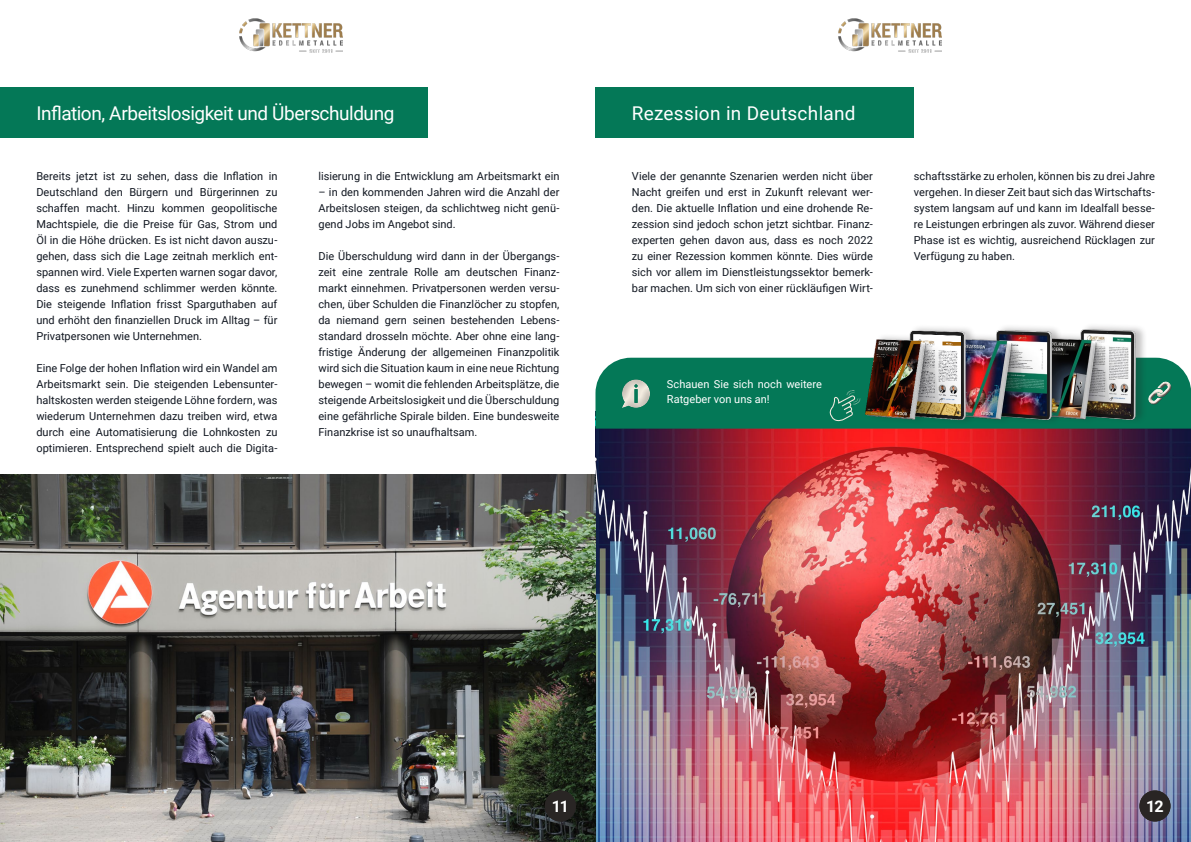
<style>
.page{position:relative;width:1191px;height:842px;background:#fff}
.page>*{position:absolute;margin:0;border:0;box-sizing:border-box;transform-origin:0 0}
.t1{font:19px "Roboto";letter-spacing:-.02em;color:#fff}
.t2{font:19px "Roboto";letter-spacing:.015em;color:#fff}
.t3{font:700 16px "Roboto";color:#fff}
.t4{font:11px/16px "Roboto";letter-spacing:.005em;color:#101620;text-align:justify}
.t5{font:11px/15px "Roboto";letter-spacing:.005em;color:#fff}
</style>
<div class="page">
<img style="left:595px;top:429px;width:596px;height:413px">
<img style="left:838px;top:19px;width:103px;height:34px">
<div style="left:1139px;top:790px;width:31px;height:31px;background:#292524;border-radius:50%"></div>
<div style="left:0;top:87px;width:428px;height:51px;background:#047857"></div>
<div style="left:595px;top:87px;width:319px;height:51px;background:#047857"></div>
<img style="left:240px;top:19px;width:102px;height:34px">
<img style="left:0;top:475px;width:595px;height:367px">
<div style="left:545px;top:790px;width:31px;height:31px;background:#292524;border-radius:50%"></div>
<div style="left:595px;top:358px;width:596px;height:71px;background:#047857"></div>
<div style="left:621px;top:379px;width:30px;height:30px;background:#231f20;opacity:.24"></div>
<svg style="left:829px;top:390px;width:31px;height:31px"></svg>
<div style="left:1147px;top:380px;width:25px;height:23px;background:#fff;opacity:.75"></div>
<div style="left:1147px;top:383px;width:25px;height:22px;background:#231f20;opacity:.75"></div>
<div style="left:1036px;top:323px;width:111px;height:102px;background:#231f20;opacity:.27"></div>
<img style="left:1062px;top:325px;width:73px;height:99px">
<div style="left:951px;top:323px;width:111px;height:102px;background:#231f20;opacity:.27"></div>
<img style="left:976px;top:325px;width:75px;height:100px">
<div style="left:865px;top:324px;width:111px;height:102px;background:#231f20;opacity:.27"></div>
<img style="left:865px;top:325px;width:100px;height:100px">
<p class="t1" style="left:36px;top:100px;width:359px">Inflation, Arbeitslosigkeit und Überschuldung</p>
<p class="t2" style="left:632px;top:100px;width:225px">Rezession in Deutschland</p>
<p class="t4" style="left:36px;top:168px;width:242px">Bereits jetzt ist zu sehen, dass die Inflation in Deutschland den Bürgern und Bürgerinnen zu schaffen macht. Hinzu kommen geopolitische Machtspiele, die die Preise für Gas, Strom und Öl in die Höhe drücken. Es ist nicht davon auszu&shy;gehen, dass sich die Lage zeitnah merklich ent&shy;spannen wird. Viele Experten warnen sogar davor, dass es zunehmend schlimmer werden könnte.<br>Die steigende Inflation frisst Sparguthaben auf und erhöht den finanziellen Druck im Alltag – für Privatpersonen wie Unternehmen.</p>
<p class="t4" style="left:36px;top:360px;width:242px">Eine Folge der hohen Inflation wird ein Wandel am Arbeitsmarkt sein. Die steigenden Lebensunter&shy;haltskosten werden steigende Löhne fordern, was wiederum Unternehmen dazu treiben wird, etwa durch eine Automatisierung die Lohnkosten zu optimieren. Entsprechend spielt auch die Digita-</p>
<p class="t4" style="left:318px;top:168px;width:242px">lisierung in die Entwicklung am Arbeitsmarkt ein</p>
<p class="t4" style="left:318px;top:184px;width:242px">– in den kommenden Jahren wird die Anzahl der Arbeitslosen steigen, da schlichtweg nicht genü&shy;gend Jobs im Angebot sind.</p>
<p class="t4" style="left:318px;top:248px;width:242px">Die Überschuldung wird dann in der Übergangs&shy;zeit eine zentrale Rolle am deutschen Finanz&shy;markt einnehmen. Privatpersonen werden versu&shy;chen, über Schulden die Finanzlöcher zu stopfen, da niemand gern seinen bestehenden Lebens&shy;standard drosseln möchte. Aber ohne eine lang&shy;fristige Änderung der allgemeinen Finanzpolitik wird sich die Situation kaum in eine neue Richtung bewegen – womit die fehlenden Arbeitsplätze, die steigende Arbeitslosigkeit und die Überschuldung eine gefährliche Spirale bilden. Eine bundesweite Finanzkrise ist so unaufhaltsam.</p>
<p class="t4" style="left:632px;top:168px;width:242px">Viele der genannte Szenarien werden nicht über Nacht greifen und erst in Zukunft relevant wer&shy;den. Die aktuelle Inflation und eine drohende Re&shy;zession sind jedoch schon jetzt sichtbar. Finanz&shy;experten gehen davon aus, dass es noch 2022 zu einer Rezession kommen könnte. Dies würde sich vor allem im Dienstleistungssektor bemerk&shy;bar machen. Um sich von einer rückläufigen Wirt-</p>
<p class="t4" style="left:914px;top:168px;width:242px">schaftsstärke zu erholen, können bis zu drei Jahre vergehen. In dieser Zeit baut sich das Wirtschafts&shy;system langsam auf und kann im Idealfall besse&shy;re Leistungen erbringen als zuvor. Während dieser Phase ist es wichtig, ausreichend Rücklagen zur Verfügung zu haben.</p>
<p class="t5" style="left:667px;top:376px;width:157px">Schauen Sie sich noch weitere<br>Ratgeber von uns an!</p>
<p class="t3" style="left:552px;top:795px;width:18px">11</p>
<p class="t3" style="left:1146px;top:795px;width:19px">12</p>
</div>
